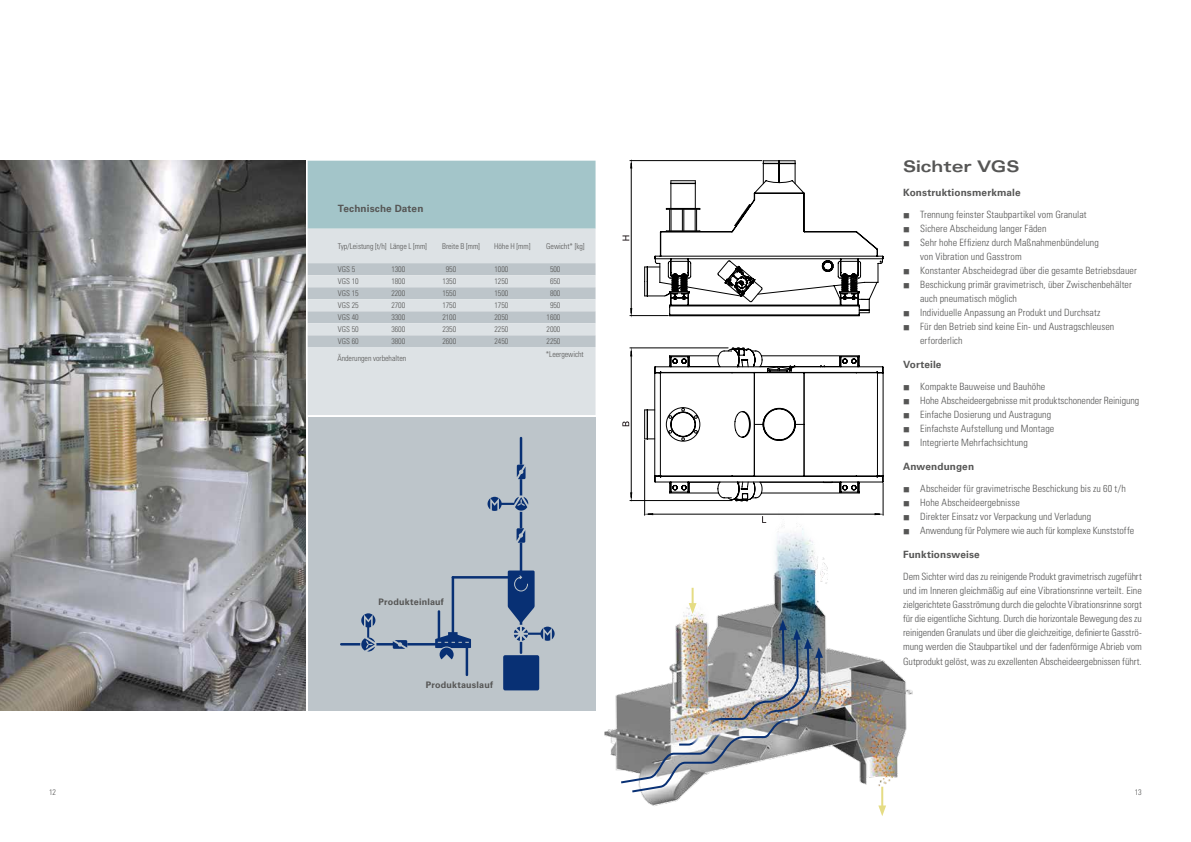
<style>
.page{position:relative;width:1191px;height:842px;background:#fff}
.page>*{position:absolute;margin:0;border:0;box-sizing:border-box;transform-origin:0 0}
.t1{font:700 expanded 16px "Univers LT Std";color:#565655}
.t2{font:300 condensed 10px/14px "Univers LT Std";letter-spacing:.005em;color:#565655}
.t3{font:700 10px "Univers LT Std";letter-spacing:.01em;color:#565655}
.t4{font:700 9px "Univers LT Std";letter-spacing:.015em;color:#565655}
.t5{font:300 condensed 8px/12.6px "Univers LT Std";letter-spacing:-.005em;color:#565655}
</style>
<div class="page">
<img style="left:595px;top:511px;width:318px;height:295px">
<svg style="left:644px;top:160px;width:239px;height:157px"></svg>
<hr style="left:630px;top:160px;width:132px;height:1px;background:#000">
<hr style="left:630px;top:315px;width:38px;height:1px;background:#000">
<hr style="left:631px;top:163px;width:1px;height:150px;background:#000">
<svg style="left:622px;top:235px;width:7px;height:6px"></svg>
<div style="left:308px;top:417px;width:287px;height:294px;background:#bdc5ca"></div>
<hr style="left:451px;top:576px;width:58px;height:3px;background:#083074">
<svg style="left:487px;top:437px;width:67px;height:253px"></svg>
<svg style="left:340px;top:576px;width:131px;height:100px"></svg>
<svg style="left:644px;top:347px;width:239px;height:154px"></svg>
<hr style="left:644px;top:440px;width:1px;height:75px;background:#000">
<hr style="left:883px;top:483px;width:1px;height:32px;background:#000">
<hr style="left:648px;top:514px;width:231px;height:1px;background:#000">
<hr style="left:630px;top:348px;width:98px;height:1px;background:#000">
<hr style="left:630px;top:500px;width:102px;height:1px;background:#000">
<hr style="left:631px;top:351px;width:1px;height:146px;background:#000">
<svg style="left:762px;top:516px;width:4px;height:7px"></svg>
<svg style="left:622px;top:421px;width:7px;height:5px"></svg>
<img style="left:0;top:161px;width:306px;height:550px">
<hr style="left:881px;top:787px;width:2px;height:22px;background:#e5dc84">
<svg style="left:878px;top:805px;width:8px;height:11px"></svg>
<img style="left:620px;top:588px;width:203px;height:205px">
<svg style="left:308px;top:161px;width:287px;height:114px;background:#b7cdd1"></svg>
<svg style="left:308px;top:275px;width:287px;height:140px;background:#d5dade"></svg>
<p class="t3" style="left:338px;top:202px;width:87px">Technische Daten</p>
<p class="t5" style="left:338px;top:240px;width:91px">Typ/Leistung [t/h] Länge L [mm]</p>
<p class="t5" style="left:442px;top:240px;width:39px">Breite B [mm]</p>
<p class="t5" style="left:494px;top:240px;width:38px">Höhe H [mm]</p>
<p class="t5" style="left:546px;top:240px;width:40px">Gewicht* [kg]</p>
<p class="t5" style="left:338px;top:263px;width:19px">VGS 5</p>
<p class="t5" style="left:391px;top:263px;width:15px">1300</p>
<p class="t5" style="left:446px;top:263px;width:12px">950</p>
<p class="t5" style="left:494px;top:263px;width:15px">1000</p>
<p class="t5" style="left:550px;top:263px;width:12px">500</p>
<p class="t5" style="left:338px;top:275px;width:22px">VGS 10</p>
<p class="t5" style="left:391px;top:275px;width:15px">1800</p>
<p class="t5" style="left:442px;top:275px;width:15px">1350</p>
<p class="t5" style="left:494px;top:275px;width:15px">1250</p>
<p class="t5" style="left:550px;top:275px;width:12px">650</p>
<p class="t5" style="left:338px;top:287px;width:22px">VGS 15</p>
<p class="t5" style="left:391px;top:287px;width:15px">2200</p>
<p class="t5" style="left:442px;top:287px;width:15px">1550</p>
<p class="t5" style="left:494px;top:287px;width:15px">1500</p>
<p class="t5" style="left:550px;top:287px;width:12px">800</p>
<p class="t5" style="left:338px;top:299px;width:22px">VGS 25</p>
<p class="t5" style="left:391px;top:299px;width:15px">2700</p>
<p class="t5" style="left:442px;top:299px;width:15px">1750</p>
<p class="t5" style="left:494px;top:299px;width:15px">1750</p>
<p class="t5" style="left:550px;top:299px;width:12px">950</p>
<p class="t5" style="left:338px;top:311px;width:22px">VGS 40</p>
<p class="t5" style="left:391px;top:311px;width:15px">3300</p>
<p class="t5" style="left:442px;top:311px;width:15px">2100</p>
<p class="t5" style="left:494px;top:311px;width:15px">2050</p>
<p class="t5" style="left:546px;top:311px;width:15px">1600</p>
<p class="t5" style="left:338px;top:323px;width:22px">VGS 50</p>
<p class="t5" style="left:391px;top:323px;width:15px">3600</p>
<p class="t5" style="left:442px;top:323px;width:15px">2350</p>
<p class="t5" style="left:494px;top:323px;width:15px">2250</p>
<p class="t5" style="left:546px;top:323px;width:15px">2000</p>
<p class="t5" style="left:338px;top:335px;width:22px">VGS 60</p>
<p class="t5" style="left:391px;top:335px;width:15px">3800</p>
<p class="t5" style="left:442px;top:335px;width:15px">2600</p>
<p class="t5" style="left:494px;top:335px;width:15px">2450</p>
<p class="t5" style="left:546px;top:335px;width:39px">2250 *Leergewicht</p>
<p class="t5" style="left:337px;top:352px;width:70px">Änderungen vorbehalten</p>
<p class="t4" style="left:379px;top:596px;width:67px">Produkteinlauf</p>
<p class="t4" style="left:426px;top:680px;width:69px">Produktauslauf</p>
<h1 class="t1" style="left:903px;top:157px;width:118px">Sichter VGS</h1>
<p class="t3" style="left:903px;top:186px;width:119px">Konstruktionsmerkmale</p>
<p class="t2" style="left:903px;top:208px;width:185px">■ Trennung feinster Staubpartikel vom Granulat</p>
<p class="t2" style="left:903px;top:222px;width:145px">■ Sichere Abscheidung langer Fäden</p>
<p class="t2" style="left:920px;top:236px;width:180px;text-indent:-17px">■ Sehr hohe Effizienz durch Maßnahmenbündelung von Vibration und Gasstrom</p>
<p class="t2" style="left:903px;top:264px;width:235px">■ Konstanter Abscheidegrad über die gesamte Betriebsdauer</p>
<p class="t2" style="left:920px;top:278px;width:213px;text-indent:-17px">■ Beschickung primär gravimetrisch, über Zwischenbehälter auch pneumatisch möglich</p>
<p class="t2" style="left:903px;top:306px;width:199px">■ Individuelle Anpassung an Produkt und Durchsatz</p>
<p class="t2" style="left:920px;top:320px;width:196px;text-indent:-17px">■ Für den Betrieb sind keine Ein- und Austragschleusen erforderlich</p>
<p class="t3" style="left:903px;top:358px;width:40px">Vorteile</p>
<p class="t2" style="left:903px;top:380px;width:144px">■ Kompakte Bauweise und Bauhöhe</p>
<p class="t2" style="left:903px;top:394px;width:237px">■ Hohe Abscheideergebnisse mit produktschonender Reinigung</p>
<p class="t2" style="left:903px;top:408px;width:150px">■ Einfache Dosierung und Austragung</p>
<p class="t2" style="left:903px;top:422px;width:153px">■ Einfachste Aufstellung und Montage</p>
<p class="t2" style="left:903px;top:436px;width:126px">■ Integrierte Mehrfachsichtung</p>
<p class="t3" style="left:903px;top:460px;width:72px">Anwendungen</p>
<p class="t2" style="left:903px;top:482px;width:224px">■ Abscheider für gravimetrische Beschickung bis zu 60 t/h</p>
<p class="t2" style="left:903px;top:496px;width:118px">■ Hohe Abscheideergebnisse</p>
<p class="t2" style="left:903px;top:510px;width:190px">■ Direkter Einsatz vor Verpackung und Verladung</p>
<p class="t2" style="left:903px;top:524px;width:232px">■ Anwendung für Polymere wie auch für komplexe Kunststoffe</p>
<p class="t3" style="left:903px;top:548px;width:78px">Funktionsweise</p>
<p class="t2" style="left:903px;top:570px;width:240px;text-align:justify">Dem Sichter wird das zu reinigende Produkt gravimetrisch zugeführt und im Inneren gleichmäßig auf eine Vibrationsrinne verteilt. Eine zielgerichtete Gasströmung durch die gelochte Vibrationsrinne sorgt für die eigentliche Sichtung. Durch die horizontale Bewegung des zu reinigenden Granulats und über die gleichzeitige, definierte Gasströ&shy;mung werden die Staubpartikel und der fadenförmige Abrieb vom</p>
<p class="t2" style="left:903px;top:655px;width:240px">Gutprodukt gelöst, was zu exzellenten Abscheideergebnissen führt.</p>
<p class="t5" style="left:49px;top:786px;width:8px">12</p>
<p class="t5" style="left:1134px;top:786px;width:8px">13</p>
</div>
